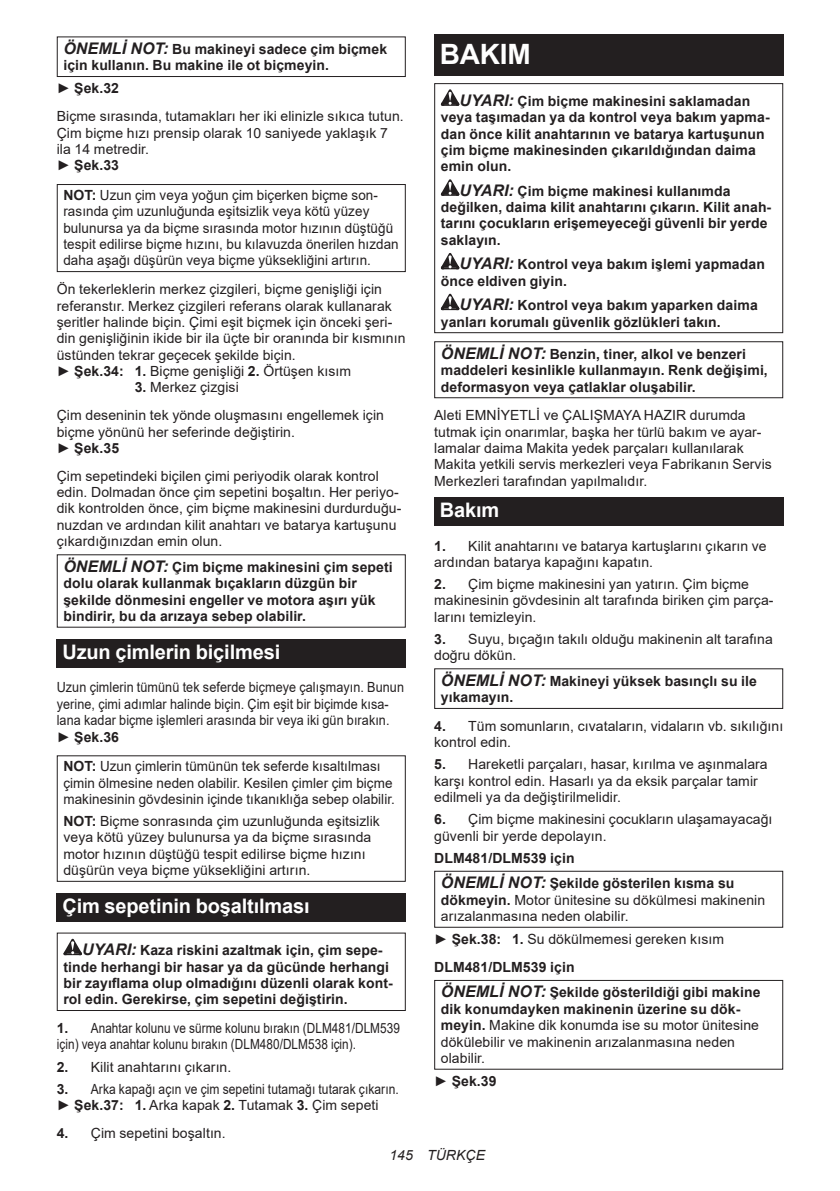
<style>
.page{position:relative;width:840px;height:1191px;background:#fff}
.page>*{position:absolute;margin:0;border:0;box-sizing:border-box;transform-origin:0 0}
.t1{font:700 28px "Arial";letter-spacing:-.01em;color:#fff}
.t2{font:700 20px "Arial";letter-spacing:-.01em;color:#fff}
.t3{font:14px/16.4px "Arial";letter-spacing:.005em;color:#231f20}
.t4{font:700 14px/16.4px "Arial";letter-spacing:.005em;color:#231f20}
.t5{font:14px/16.4px "Arial";letter-spacing:.005em;color:#231f20;scale:.96 1}
.t6{font:14px/16.4px "Arial";letter-spacing:.005em;color:#231f20;scale:.9 1}
.t7{font:14px/16.4px "Arial";letter-spacing:.005em;color:#231f20;scale:.84 1}
.t8{font:14px/16.4px "Arial";letter-spacing:.005em;color:#231f20;scale:.86 1}
.t9{font:italic 14px "Arial";letter-spacing:.005em;color:#231f20}
.s1{font-style:italic;font-size:16px}
.s2{font-weight:700}
.s3{font-weight:700;font-style:italic;font-size:16px}
.s4{font-weight:400}
</style>
<div class="page">
<div style="left:57px;top:36px;width:348px;height:41px;border:1px solid #231f20"></div>
<div style="left:57px;top:184px;width:348px;height:88px;border:1px solid #231f20"></div>
<div style="left:57px;top:639px;width:348px;height:28px;background:#231f20"></div>
<div style="left:57px;top:755px;width:348px;height:127px;border:1px solid #231f20"></div>
<div style="left:57px;top:893px;width:348px;height:28px;background:#231f20"></div>
<svg style="left:63px;top:938px;width:19px;height:17px"></svg>
<div style="left:57px;top:932px;width:348px;height:79px;border:1px solid #231f20"></div>
<div style="left:434px;top:34px;width:348px;height:41px;background:#231f20"></div>
<svg style="left:440px;top:89px;width:19px;height:17px"></svg>
<svg style="left:440px;top:179px;width:19px;height:17px"></svg>
<svg style="left:440px;top:253px;width:19px;height:16px"></svg>
<svg style="left:440px;top:294px;width:19px;height:16px"></svg>
<div style="left:434px;top:83px;width:348px;height:250px;border:1px solid #231f20"></div>
<div style="left:434px;top:341px;width:348px;height:57px;border:1px solid #231f20"></div>
<div style="left:434px;top:497px;width:348px;height:29px;background:#231f20"></div>
<div style="left:434px;top:668px;width:348px;height:41px;border:1px solid #231f20"></div>
<div style="left:434px;top:870px;width:348px;height:57px;border:1px solid #231f20"></div>
<div style="left:434px;top:980px;width:348px;height:89px;border:1px solid #231f20"></div>
<p class="t4" style="left:63px;top:41px;width:325px"><span class="s1">ÖNEMLİ NOT:</span> Bu makineyi sadece çim biçmek için kullanın. Bu makine ile ot biçmeyin.</p>
<p class="t3" style="left:57px;top:74px;width:348px;line-height:27.8px">► <span class="s2">Şek.32<br></span>Biçme sırasında, tutamakları her iki elinizle sıkıca tutun.</p>
<p class="t3" style="left:57px;top:124px;width:332px">Çim biçme hızı prensip olarak 10 saniyede yaklaşık 7 ila 14 metredir.<br>► <span class="s2">Şek.33</span></p>
<p class="t5" style="left:63px;top:187px;width:350px"><span class="s2">NOT:</span> Uzun çim veya yoğun çim biçerken biçme son&shy;rasında çim uzunluğunda eşitsizlik veya kötü yüzey bulunursa ya da biçme sırasında motor hızının düştüğü tespit edilirse biçme hızını, bu kılavuzda önerilen hızdan daha aşağı düşürün veya biçme yüksekliğini artırın.</p>
<p class="t3" style="left:57px;top:281px;width:350px">Ön tekerleklerin merkez çizgileri, biçme genişliği için referanstır. Merkez çizgileri referans olarak kullanarak şeritler halinde biçin. Çimi eşit biçmek için önceki şeri&shy;din genişliğinin ikide bir ila üçte bir oranında bir kısmının üstünden tekrar geçecek şekilde biçin.<br>► <span class="s2">Şek.34: 1.</span> Biçme genişliği <span class="s2">2.</span> Örtüşen kısım</p>
<p class="t3" style="left:57px;top:373px;width:328px;line-height:27.8px;text-indent:78px"><span class="s2">3.</span> Merkez çizgisi<br>Çim deseninin tek yönde oluşmasını engellemek için</p>
<p class="t3" style="left:57px;top:423px;width:240px">biçme yönünü her seferinde değiştirin. ► <span class="s2">Şek.35</span></p>
<p class="t3" style="left:57px;top:467px;width:346px">Çim sepetindeki biçilen çimi periyodik olarak kontrol edin. Dolmadan önce çim sepetini boşaltın. Her periyo&shy;dik kontrolden önce, çim biçme makinesini durdurduğu&shy;nuzdan ve ardından kilit anahtarı ve batarya kartuşunu çıkardığınızdan emin olun.</p>
<p class="t4" style="left:63px;top:559px;width:330px"><span class="s1">ÖNEMLİ NOT:</span> Çim biçme makinesini çim sepeti dolu olarak kullanmak bıçakların düzgün bir şekilde dönmesini engeller ve motora aşırı yük bindirir, bu da arızaya sebep olabilir.</p>
<h2 class="t2" style="left:62px;top:638px;width:219px">Uzun çimlerin biçilmesi</h2>
<p class="t6" style="left:57px;top:679px;width:387px">Uzun çimlerin tümünü tek seferde biçmeye çalışmayın. Bunun yerine, çimi adımlar halinde biçin. Çim eşit bir biçimde kısa&shy;lana kadar biçme işlemleri arasında bir veya iki gün bırakın. ► <span class="s2">Şek.36</span></p>
<p class="t5" style="left:63px;top:758px;width:347px"><span class="s2">NOT:</span> Uzun çimlerin tümünün tek seferde kısaltılması çimin ölmesine neden olabilir. Kesilen çimler çim biçme makinesinin gövdesinin içinde tıkanıklığa sebep olabilir.</p>
<p class="t3" style="left:63px;top:812px;width:318px"><span class="s2">NOT:</span> Biçme sonrasında çim uzunluğunda eşitsizlik veya kötü yüzey bulunursa ya da biçme sırasında motor hızının düştüğü tespit edilirse biçme hızını düşürün veya biçme yüksekliğini artırın.</p>
<h2 class="t2" style="left:62px;top:892px;width:249px">Çim sepetinin boşaltılması</h2>
<p class="t4" style="left:63px;top:942px;width:330px;text-indent:19px"><span class="s1">UYARI:</span> Kaza riskini azaltmak için, çim sepe&shy;tinde herhangi bir hasar ya da gücünde herhangi bir zayıflama olup olmadığını düzenli olarak kont&shy;rol edin. Gerekirse, çim sepetini değiştirin.</p>
<p class="t7" style="left:57px;top:1019px;width:410px"><span class="s2">1.</span> Anahtar kolunu ve sürme kolunu bırakın (DLM481/DLM539 için) veya anahtar kolunu bırakın (DLM480/DLM538 için).</p>
<p class="t3" style="left:57px;top:1058px;width:176px"><span class="s2">2.</span> Kilit anahtarını çıkarın.</p>
<p class="t8" style="left:57px;top:1080px;width:399px"><span class="s2">3.</span> Arka kapağı açın ve çim sepetini tutamağı tutarak çıkarın. ► <span class="s2">Şek.37: 1.</span> Arka kapak <span class="s2">2.</span> Tutamak <span class="s2">3.</span> Çim sepeti</p>
<p class="t3" style="left:57px;top:1124px;width:170px"><span class="s2">4.</span> Çim sepetini boşaltın.</p>
<h1 class="t1" style="left:439px;top:43px;width:92px">BAKIM</h1>
<p class="t4" style="left:440px;top:93px;width:330px;text-indent:19px"><span class="s1">UYARI:</span> Çim biçme makinesini saklamadan veya taşımadan ya da kontrol veya bakım yapma&shy;dan önce kilit anahtarının ve batarya kartuşunun çim biçme makinesinden çıkarıldığından daima emin olun.</p>
<p class="t4" style="left:440px;top:183px;width:332px;text-indent:19px"><span class="s1">UYARI:</span> Çim biçme makinesi kullanımda değilken, daima kilit anahtarını çıkarın. Kilit anah&shy;tarını çocukların erişemeyeceği güvenli bir yerde saklayın.</p>
<p class="t4" style="left:440px;top:256px;width:325px;text-indent:19px"><span class="s1">UYARI:</span> Kontrol veya bakım işlemi yapmadan önce eldiven giyin.</p>
<p class="t4" style="left:440px;top:297px;width:318px;text-indent:19px"><span class="s1">UYARI:</span> Kontrol veya bakım yaparken daima yanları korumalı güvenlik gözlükleri takın.</p>
<p class="t4" style="left:440px;top:346px;width:328px"><span class="s1">ÖNEMLİ NOT:</span> Benzin, tiner, alkol ve benzeri maddeleri kesinlikle kullanmayın. Renk değişimi, deformasyon veya çatlaklar oluşabilir.</p>
<p class="t3" style="left:434px;top:407px;width:339px">Aleti EMNİYETLİ ve ÇALIŞMAYA HAZIR durumda tutmak için onarımlar, başka her türlü bakım ve ayar&shy;lamalar daima Makita yedek parçaları kullanılarak Makita yetkili servis merkezleri veya Fabrikanın Servis Merkezleri tarafından yapılmalıdır.</p>
<h2 class="t2" style="left:439px;top:496px;width:61px">Bakım</h2>
<p class="t3" style="left:434px;top:537px;width:334px"><span class="s2">1.</span> Kilit anahtarını ve batarya kartuşlarını çıkarın ve ardından batarya kapağını kapatın.</p>
<p class="t3" style="left:434px;top:576px;width:340px"><span class="s2">2.</span> Çim biçme makinesini yan yatırın. Çim biçme makinesinin gövdesinin alt tarafında biriken çim parça&shy;larını temizleyin.</p>
<p class="t3" style="left:434px;top:630px;width:340px"><span class="s2">3.</span> Suyu, bıçağın takılı olduğu makinenin alt tarafına doğru dökün.</p>
<p class="t4" style="left:440px;top:673px;width:317px"><span class="s1">ÖNEMLİ NOT:</span> Makineyi yüksek basınçlı su ile yıkamayın.</p>
<p class="t3" style="left:434px;top:718px;width:350px"><span class="s2">4.</span> Tüm somunların, cıvataların, vidaların vb. sıkılığını kontrol edin.</p>
<p class="t3" style="left:434px;top:756px;width:335px"><span class="s2">5.</span> Hareketli parçaları, hasar, kırılma ve aşınmalara karşı kontrol edin. Hasarlı ya da eksik parçalar tamir edilmeli ya da değiştirilmelidir.</p>
<p class="t3" style="left:434px;top:811px;width:339px"><span class="s2">6.</span> Çim biçme makinesini çocukların ulaşamayacağı güvenli bir yerde depolayın.</p>
<p class="t4" style="left:440px;top:845px;width:295px;line-height:25.6px;text-indent:-7px">DLM481/DLM539 için<br><span class="s1">ÖNEMLİ NOT:</span> Şekilde gösterilen kısma su</p>
<p class="t3" style="left:440px;top:891px;width:325px"><span class="s2">dökmeyin.</span> Motor ünitesine su dökülmesi makinenin arızalanmasına neden olabilir.</p>
<p class="t3" style="left:434px;top:925px;width:291px;line-height:27.8px">► <span class="s2">Şek.38: 1.</span> Su dökülmemesi gereken kısım<br><span class="s2">DLM481/DLM539 için</span></p>
<p class="t3" style="left:440px;top:984px;width:321px"><span class="s3">ÖNEMLİ NOT:</span> <span class="s2">Şekilde gösterildiği gibi makine dik konumdayken makinenin üzerine su dök&shy;meyin.</span> Makine dik konumda ise su motor ünitesine dökülebilir ve makinenin arızalanmasına neden olabilir.</p>
<p class="t4" style="left:434px;top:1073px;width:64px"><span class="s4">►</span> Şek.39</p>
<p class="t9" style="left:389px;top:1150px;width:97px">145 TÜRKÇE</p>
</div>
